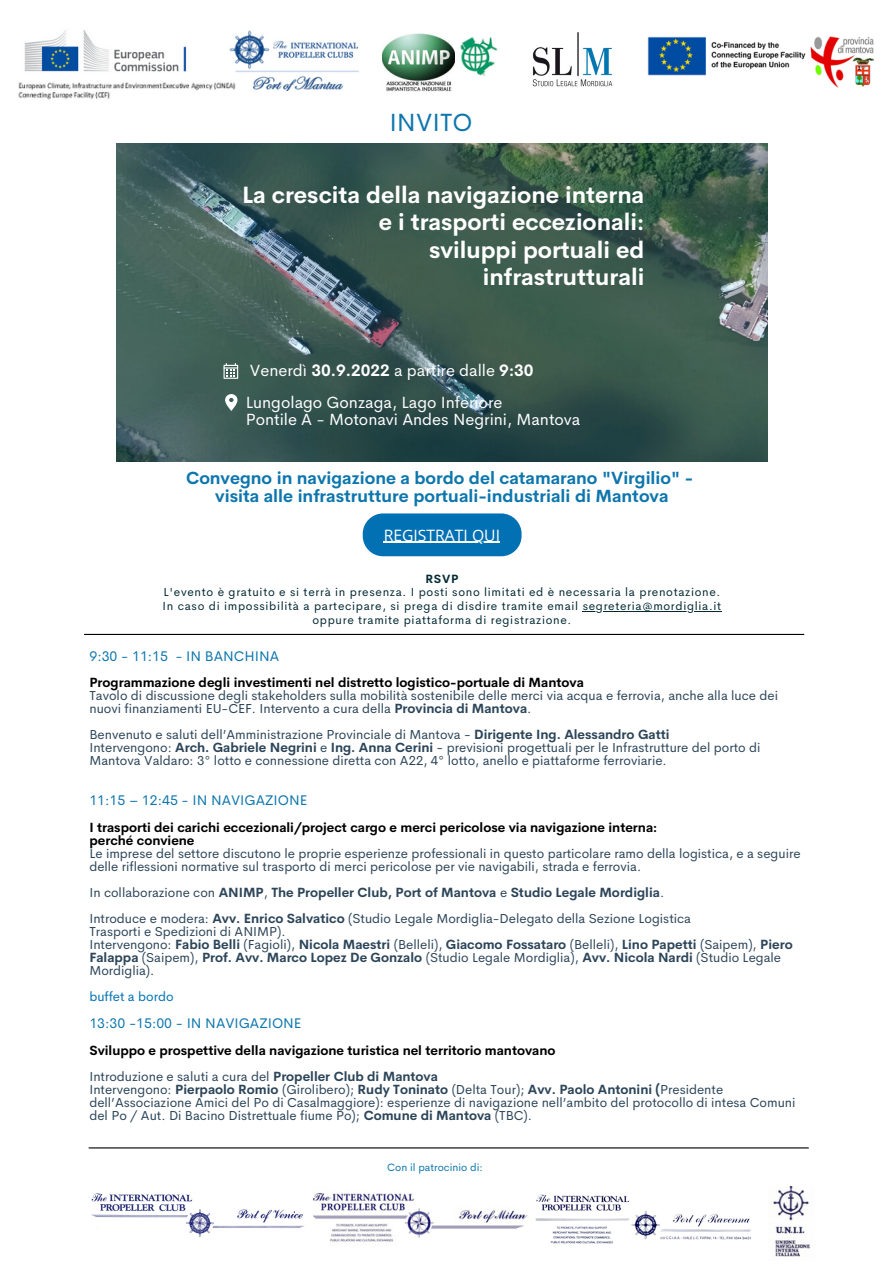
<style>
.page{position:relative;width:894px;height:1264px;background:#fff}
.page>*{position:absolute;margin:0;border:0;box-sizing:border-box;transform-origin:0 0}
.t1{font:25.05px "Cerebri Sans";color:#0d76ad}
.t2{font:700 23.1px/27.6px "Cerebri Sans";color:#fff;text-align:right}
.t3{font:700 17.25px/18px "Cerebri Sans";color:#0d76ad;text-align:center}
.t4{font:16.35px/32.1px "Cerebri Sans";color:#fff}
.t5{font:15.75px "Open Sans";color:#fff}
.t6{font:14.1px "Cerebri Sans";color:#0d76ad}
.t7{font:13.95px "Cerebri Sans";color:#0d76ad}
.t8{font:13.05px/13px "Cerebri Sans";color:#2c4559}
.t9{font:700 13.05px/13px "Cerebri Sans";color:#000}
.t10{font:13.05px "Cerebri Sans";color:#0271b4}
.t11{font:11.7px/13.6px "Cerebri Sans";letter-spacing:.06em;color:#032a33;text-align:center}
.t12{font:700 11.7px "Cerebri Sans";color:#032a33}
.t13{font:10.65px "Cerebri Sans";color:#0d76ad}
.s1{font-weight:700}
.s2{font-weight:400;color:#2c4559}
.s3{color:#2c4559}
</style>
<div class="page">
<hr style="left:84px;top:634px;width:720px;height:1px;background:#000">
<hr style="left:89px;top:1147px;width:719px;height:1px;background:#000">
<img style="left:772px;top:1186px;width:38px;height:71px">
<img style="left:532px;top:32px;width:81px;height:55px">
<img style="left:229px;top:30px;width:130px;height:61px">
<img style="left:382px;top:33px;width:73px;height:59px">
<img style="left:460px;top:37px;width:38px;height:39px">
<img style="left:810px;top:36px;width:64px;height:52px">
<img style="left:116px;top:144px;width:651px;height:317px">
<svg style="left:223px;top:363px;width:15px;height:16px"></svg>
<svg style="left:225px;top:394px;width:12px;height:17px"></svg>
<div style="left:362px;top:513px;width:159px;height:43px;background:#0271b4;border-radius:20px"></div>
<hr style="left:383px;top:542px;width:117px;height:1px;background:#fff">
<img style="left:313px;top:1192px;width:215px;height:50px">
<img style="left:91px;top:1193px;width:213px;height:44px">
<img style="left:535px;top:1194px;width:216px;height:50px">
<img style="left:24px;top:30px;width:163px;height:42px">
<img style="left:647px;top:37px;width:159px;height:38px">
<hr style="left:582px;top:611px;width:139px;height:1px;background:#032a33">
<img style="left:18px;top:79px;width:218px;height:21px">
<h1 class="t1" style="left:389px;top:106px;width:85px">INVITO</h1>
<h2 class="t2" style="left:242px;top:181px;width:403px">La crescita della navigazione interna e i trasporti eccezionali:<br>sviluppi portuali ed<br>infrastrutturali</h2>
<p class="t4" style="left:245px;top:354px;width:289px">Venerdì <span class="s1">30.9.2022</span> a partire dalle <span class="s1">9:30<br></span>Lungolago Gonzaga, Lago Inferiore</p>
<p class="t4" style="left:245px;top:403px;width:336px">Pontile A - Motonavi Andes Negrini, Mantova</p>
<h3 class="t3" style="left:186px;top:469px;width:508px">Convegno in navigazione a bordo del catamarano "Virgilio" - visita alle infrastrutture portuali-industriali di Mantova</h3>
<p class="t5" style="left:383px;top:524px;width:118px">REGISTRATI QUI</p>
<p class="t12" style="left:425px;top:571px;width:34px">RSVP</p>
<p class="t11" style="left:162px;top:585px;width:560px">L'evento è gratuito e si terrà in presenza. I posti sono limitati ed è necessaria la prenotazione.<br>In caso di impossibilità a partecipare, si prega di disdire tramite email segreteria@mordiglia.it oppure tramite piattaforma di registrazione.</p>
<p class="t6" style="left:89px;top:646px;width:191px">9:30 - 11:15 - IN BANCHINA</p>
<p class="t9" style="left:89px;top:675px;width:496px">Programmazione degli investimenti nel distretto logistico-portuale di Mantova</p>
<p class="t8" style="left:89px;top:688px;width:690px">Tavolo di discussione degli stakeholders sulla mobilità sostenibile delle merci via acqua e ferrovia, anche alla luce dei nuovi finanziamenti EU-CEF. Intervento a cura della <span class="s1">Provincia di Mantova</span>.</p>
<p class="t8" style="left:89px;top:728px;width:672px">Benvenuto e saluti dell’Amministrazione Provinciale di Mantova - <span class="s1">Dirigente Ing. Alessandro Gatti<br></span>Intervengono: <span class="s1">Arch. Gabriele Negrini</span> e <span class="s1">Ing. Anna Cerini</span> - previsioni progettuali per le Infrastrutture del porto di<br>Mantova Valdaro: 3° lotto e connessione diretta con A22, 4° lotto, anello e piattaforme ferroviarie.</p>
<p class="t7" style="left:89px;top:791px;width:219px">11:15 – 12:45 - IN NAVIGAZIONE</p>
<p class="t9" style="left:89px;top:820px;width:569px">I trasporti dei carichi eccezionali/project cargo e merci pericolose via navigazione interna: perché conviene</p>
<p class="t8" style="left:89px;top:846px;width:712px">Le imprese del settore discutono le proprie esperienze professionali in questo particolare ramo della logistica, e a seguire delle riflessioni normative sul trasporto di merci pericolose per vie navigabili, strada e ferrovia.</p>
<p class="t8" style="left:89px;top:879px;width:603px;line-height:26.1px">In collaborazione con <span class="s1">ANIMP</span>, <span class="s1">The Propeller Club, Port of Mantova</span> e <span class="s1">Studio Legale Mordiglia</span>.<br>Introduce e modera: <span class="s1">Avv. Enrico Salvatico</span> (Studio Legale Mordiglia-Delegato della Sezione Logistica</p>
<p class="t8" style="left:89px;top:924px;width:704px">Trasporti e Spedizioni di ANIMP).<br>Intervengono: <span class="s1">Fabio Belli</span> (Fagioli), <span class="s1">Nicola Maestri</span> (Belleli), <span class="s1">Giacomo Fossataro</span> (Belleli), <span class="s1">Lino Papetti</span> (Saipem), <span class="s1">Piero Falappa</span> (Saipem), <span class="s1">Prof. Avv. Marco Lopez De Gonzalo</span> (Studio Legale Mordiglia), <span class="s1">Avv. Nicola Nardi</span> (Studio Legale Mordiglia).</p>
<p class="t10" style="left:89px;top:988px;width:86px">buffet a bordo</p>
<p class="t7" style="left:89px;top:1014px;width:213px">13:30 -15:00 - IN NAVIGAZIONE</p>
<p class="t9" style="left:89px;top:1036px;width:467px;line-height:26.1px">Sviluppo e prospettive della navigazione turistica nel territorio mantovano<br><span class="s2">Introduzione e saluti a cura del</span> <span class="s3">Propeller Club di Mantova</span></p>
<p class="t8" style="left:89px;top:1082px;width:707px">Intervengono: <span class="s1">Pierpaolo Romio</span> (Girolibero); <span class="s1">Rudy Toninato</span> (Delta Tour); <span class="s1">Avv. Paolo Antonini (</span>Presidente dell’Associazione Amici del Po di Casalmaggiore): esperienze di navigazione nell’ambito del protocollo di intesa Comuni del Po / Aut. Di Bacino Distrettuale fiume Po); <span class="s1">Comune di Mantova</span> (TBC).</p>
<p class="t13" style="left:387px;top:1160px;width:97px">Con il patrocinio di:</p>
</div>
